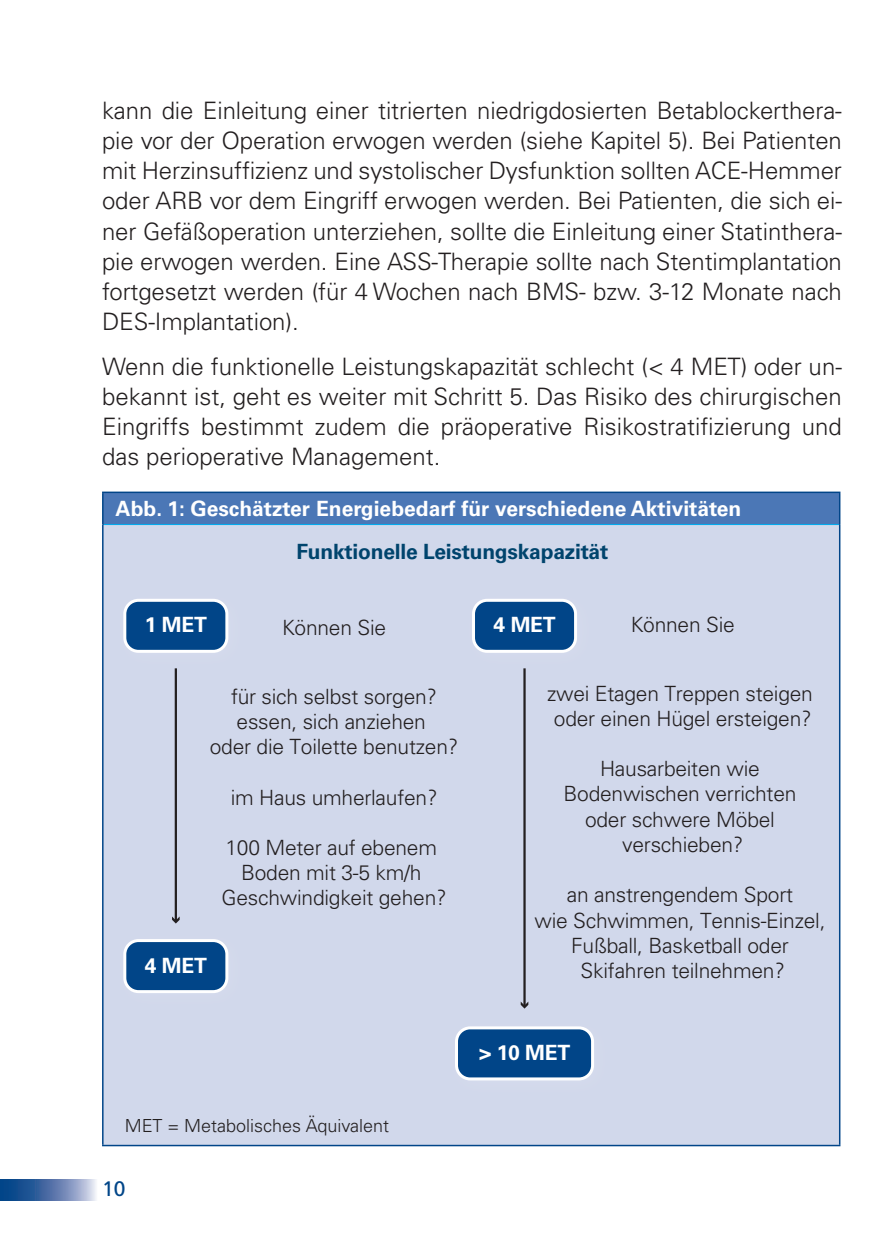
<style>
.page{position:relative;width:893px;height:1259px;background:#fff}
.page>*{position:absolute;margin:0;border:0;box-sizing:border-box;transform-origin:0 0}
.t1{font:300 24px/30px "Univers LT Pro 45";letter-spacing:-.005em;color:#231f20;text-align:justify}
.t2{font:300 21px/25.2px "Univers LT Pro 45";letter-spacing:-.01em;color:#231f20;text-align:center}
.t3{font:700 21px "Univers LT Pro 65";color:#fff}
.t4{font:700 21px "Univers LT Pro 65";letter-spacing:-.01em;color:#00446d}
.t5{font:21px "Frutiger LT Pro";color:#014588}
.t6{font:300 18px "Univers LT Pro 45";color:#231f20}
</style>
<div class="page">
<svg style="left:0;top:1179px;width:96px;height:21px"></svg>
<div style="left:103px;top:492px;width:737px;height:32px;background:#4b77b6"></div>
<div style="left:103px;top:524px;width:737px;height:621px;background:#d1d8eb"></div>
<hr style="left:104px;top:524px;width:735px;height:1px;background:#00aeef">
<hr style="left:102px;top:491px;width:738px;height:2px;background:#014588">
<hr style="left:102px;top:493px;width:2px;height:31px;background:#014588">
<hr style="left:839px;top:493px;width:1px;height:31px;background:#014588">
<hr style="left:102px;top:524px;width:2px;height:620px;background:#014588">
<hr style="left:839px;top:524px;width:1px;height:620px;background:#014588">
<hr style="left:102px;top:1144px;width:738px;height:2px;background:#014588">
<img style="left:102px;top:577px;width:127px;height:105px">
<div style="left:125px;top:600px;width:102px;height:51px;background:#014588;border-radius:14px"></div>
<div style="left:123px;top:599px;width:105px;height:54px;border:3px solid #fff;border-radius:14px"></div>
<hr style="left:175px;top:668px;width:2px;height:253px;background:#231f20">
<hr style="left:523px;top:668px;width:3px;height:338px;background:#231f20">
<svg style="left:521px;top:1001px;width:7px;height:4px"></svg>
<img style="left:102px;top:918px;width:127px;height:105px">
<div style="left:125px;top:940px;width:102px;height:51px;background:#014588;border-radius:14px"></div>
<div style="left:123px;top:939px;width:105px;height:54px;border:3px solid #fff;border-radius:14px"></div>
<div style="left:473px;top:600px;width:103px;height:51px;background:#014588;border-radius:14px"></div>
<div style="left:472px;top:599px;width:105px;height:54px;border:3px solid #fff;border-radius:14px"></div>
<img style="left:459px;top:1005px;width:131px;height:76px">
<div style="left:456px;top:1028px;width:137px;height:51px;background:#014588;border-radius:14px"></div>
<div style="left:455px;top:1026px;width:139px;height:54px;border:3px solid #fff;border-radius:14px"></div>
<p class="t1" style="left:102px;top:96px;width:741px">kann die Einleitung einer titrierten niedrigdosierten Betablockerthera&shy;pie vor der Operation erwogen werden (siehe Kapitel 5). Bei Patienten mit Herzinsuffizienz und systolischer Dysfunktion sollten ACE-Hemmer oder ARB vor dem Eingriff erwogen werden. Bei Patienten, die sich ei&shy;ner Gefäßoperation unterziehen, sollte die Einleitung einer Statinthera&shy;pie erwogen werden. Eine ASS-Therapie sollte nach Stentimplantation fortgesetzt werden (für 4 Wochen nach BMS- bzw. 3-12 Monate nach DES-Implantation).</p>
<p class="t1" style="left:102px;top:351px;width:741px">Wenn die funktionelle Leistungskapazität schlecht (&lt; 4 MET) oder un&shy;bekannt ist, geht es weiter mit Schritt 5. Das Risiko des chirurgischen Eingriffs bestimmt zudem die präoperative Risikostratifizierung und das perioperative Management.</p>
<p class="t3" style="left:116px;top:496px;width:627px">Abb. 1: Geschätzter Energiebedarf für verschiedene Aktivitäten</p>
<p class="t3" style="left:145px;top:612px;width:64px">1 MET</p>
<p class="t4" style="left:296px;top:539px;width:313px">Funktionelle Leistungskapazität</p>
<p class="t2" style="left:282px;top:615px;width:106px">Können Sie</p>
<p class="t3" style="left:494px;top:612px;width:64px">4 MET</p>
<p class="t2" style="left:631px;top:612px;width:106px">Können Sie</p>
<p class="t2" style="left:210px;top:684px;width:250px">für sich selbst sorgen? essen, sich anziehen<br>oder die Toilette benutzen?</p>
<p class="t2" style="left:231px;top:784px;width:208px">im Haus umherlaufen?</p>
<p class="t2" style="left:222px;top:835px;width:227px">100 Meter auf ebenem<br>Boden mit 3-5 km/h<br>Geschwindigkeit gehen?</p>
<p class="t3" style="left:145px;top:952px;width:64px">4 MET</p>
<p class="t2" style="left:547px;top:680px;width:267px">zwei Etagen Treppen steigen oder einen Hügel ersteigen?</p>
<p class="t2" style="left:563px;top:756px;width:234px">Hausarbeiten wie<br>Bodenwischen verrichten oder schwere Möbel verschieben?</p>
<p class="t2" style="left:534px;top:882px;width:293px">an anstrengendem Sport<br>wie Schwimmen, Tennis-Einzel,<br>Fußball, Basketball oder<br>Skifahren teilnehmen?</p>
<p class="t6" style="left:125px;top:1114px;width:266px">MET = Metabolisches Äquivalent</p>
<p class="t5" style="left:102px;top:1176px;width:25px">10</p>
<p class="t3" style="left:479px;top:1040px;width:93px">&gt; 10 MET</p>
</div>
